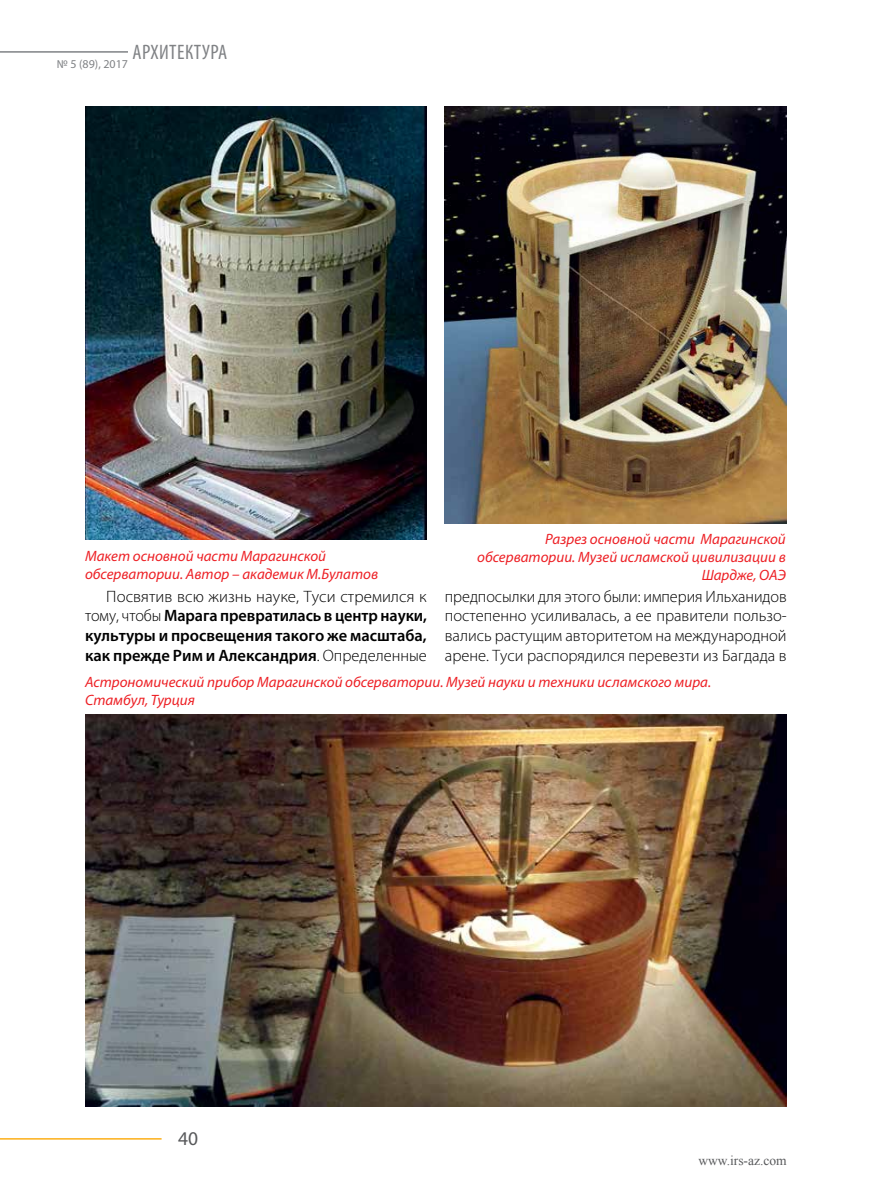
<style>
.page{position:relative;width:893px;height:1191px;background:#fff}
.page>*{position:absolute;margin:0;border:0;box-sizing:border-box;transform-origin:0 0}
.t1{font:condensed 21px "Myriad Pro";letter-spacing:.02em;color:#808285}
.t2{font:19.5px "Myriad Pro";color:#58595b}
.t3{font:300 16.5px/19.8px "Myriad Pro";color:#000;text-align:justify}
.t4{font:600 16.5px/19.8px "Myriad Pro";color:#000;text-align:justify}
.t5{font:italic 15px/18px "Myriad Pro";color:#ed1f24}
.t6{font:13.5px "Times New Roman";color:#58595b}
.t7{font:12px "Myriad Pro";color:#808285}
.s1{font-weight:300}
</style>
<div class="page">
<hr style="left:0;top:51px;width:128px;height:2px;background:#808285">
<hr style="left:0;top:1138px;width:162px;height:1px;background:#fcaf17">
<img style="left:85px;top:106px;width:342px;height:433px">
<img style="left:445px;top:106px;width:342px;height:417px">
<img style="left:85px;top:714px;width:702px;height:392px">
<h1 class="t1" style="left:132px;top:39px;width:96px">АРХИТЕКТУРА</h1>
<p class="t7" style="left:57px;top:56px;width:73px">№ 5 (89), 2017</p>
<p class="t5" style="left:85px;top:546px;width:295px">Макет основной части Марагинской обсерватории. Автор – академик М.Булатов</p>
<p class="t5" style="left:477px;top:530px;width:310px;text-align:right">Разрез основной части Марагинской обсерватории. Музей исламской цивилизации в<br>Шардже, ОАЭ</p>
<p class="t4" style="left:85px;top:585px;width:343px;text-indent:21px"><span class="s1">Посвятив всю жизнь науке, Туси стремился к тому, чтобы</span> Марага превратилась в центр науки, культуры и просвещения такого же масштаба, как прежде Рим и Александрия<span class="s1">. Определенные</span></p>
<p class="t3" style="left:445px;top:586px;width:343px">предпосылки для этого были: империя Ильханидов постепенно усиливалась, а ее правители пользо&shy;вались растущим авторитетом на международной арене. Туси распорядился перевезти из Багдада в</p>
<p class="t5" style="left:85px;top:672px;width:628px">Астрономический прибор Марагинской обсерватории. Музей науки и техники исламского мира.<br>Стамбул, Турция</p>
<h2 class="t2" style="left:178px;top:1126px;width:22px">40</h2>
<p class="t6" style="left:698px;top:1151px;width:90px">www.irs-az.com</p>
</div>
